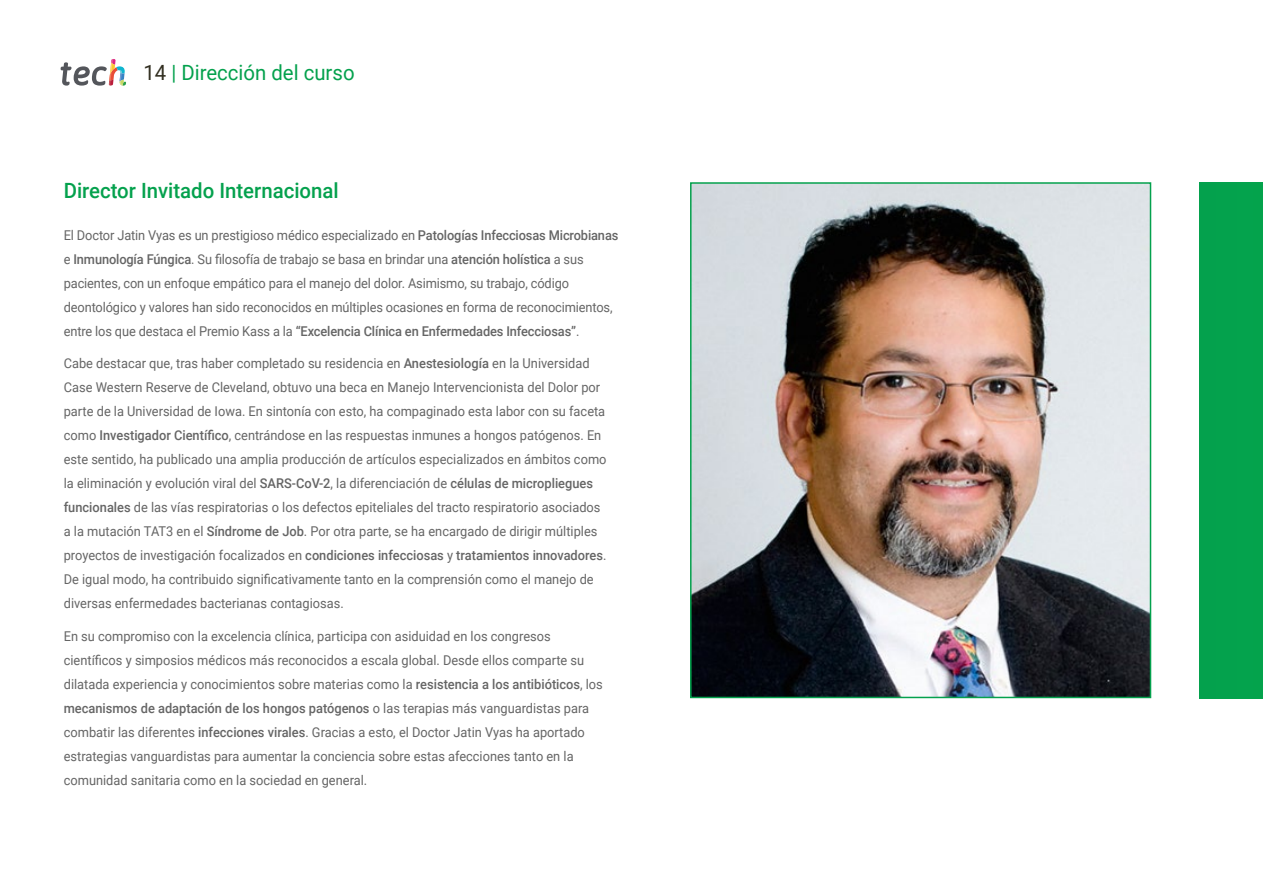
<style>
.page{position:relative;width:1263px;height:893px;background:#fff}
.page>*{position:absolute;margin:0;border:0;box-sizing:border-box;transform-origin:0 0}
.t1{font:500 21px "Roboto";color:#04a14d}
.t2{font:21px "Roboto";color:#04a14d}
.t3{font:13.5px/24px "Roboto";color:#656565;scale:.95 1}
.s1{color:#312e20}
.s2{font-weight:500}
</style>
<div class="page">
<div style="left:1199px;top:182px;width:64px;height:516px;background:#04a24d"></div>
<img style="left:693px;top:185px;width:455px;height:510px">
<div style="left:690px;top:182px;width:461px;height:516px;border:2px solid #04a14d"></div>
<svg style="left:61px;top:59px;width:65px;height:27px"></svg>
<h1 class="t2" style="left:144px;top:57px;width:213px"><span class="s1">14</span> | Dirección del curso</h1>
<h1 class="t1" style="left:64px;top:176px;width:276px">Director Invitado Internacional</h1>
<p class="t3" style="left:64px;top:222px;width:585px">El Doctor Jatin Vyas es un prestigioso médico especializado en <span class="s2">Patologías Infecciosas Microbianas </span>e <span class="s2">Inmunología Fúngica</span>. Su filosofía de trabajo se basa en brindar una <span class="s2">atención holística</span> a sus pacientes, con un enfoque empático para el manejo del dolor. Asimismo, su trabajo, código deontológico y valores han sido reconocidos en múltiples ocasiones en forma de reconocimientos, entre los que destaca el Premio Kass a la <span class="s2">“Excelencia Clínica en Enfermedades Infecciosas”</span>.</p>
<p class="t3" style="left:64px;top:351px;width:573px">Cabe destacar que, tras haber completado su residencia en <span class="s2">Anestesiología</span> en la Universidad Case Western Reserve de Cleveland, obtuvo una beca en Manejo Intervencionista del Dolor por parte de la Universidad de Iowa. En sintonía con esto, ha compaginado esta labor con su faceta como <span class="s2">Investigador Científico</span>, centrándose en las respuestas inmunes a hongos patógenos. En este sentido, ha publicado una amplia producción de artículos especializados en ámbitos como la eliminación y evolución viral del <span class="s2">SARS-CoV-2</span>, la diferenciación de <span class="s2">células de micropliegues funcionales</span> de las vías respiratorias o los defectos epiteliales del tracto respiratorio asociados a la mutación TAT3 en el <span class="s2">Síndrome de Job</span>. Por otra parte, se ha encargado de dirigir múltiples proyectos de investigación focalizados en <span class="s2">condiciones infecciosas</span> y <span class="s2">tratamientos innovadores</span>.<br>De igual modo, ha contribuido significativamente tanto en la comprensión como el manejo de diversas enfermedades bacterianas contagiosas.</p>
<p class="t3" style="left:64px;top:623px;width:569px">En su compromiso con la excelencia clínica, participa con asiduidad en los congresos científicos y simposios médicos más reconocidos a escala global. Desde ellos comparte su dilatada experiencia y conocimientos sobre materias como la <span class="s2">resistencia a los antibióticos</span>, los <span class="s2">mecanismos de adaptación de los hongos patógenos</span> o las terapias más vanguardistas para combatir las diferentes <span class="s2">infecciones virales</span>. Gracias a esto, el Doctor Jatin Vyas ha aportado estrategias vanguardistas para aumentar la conciencia sobre estas afecciones tanto en la comunidad sanitaria como en la sociedad en general.</p>
</div>
